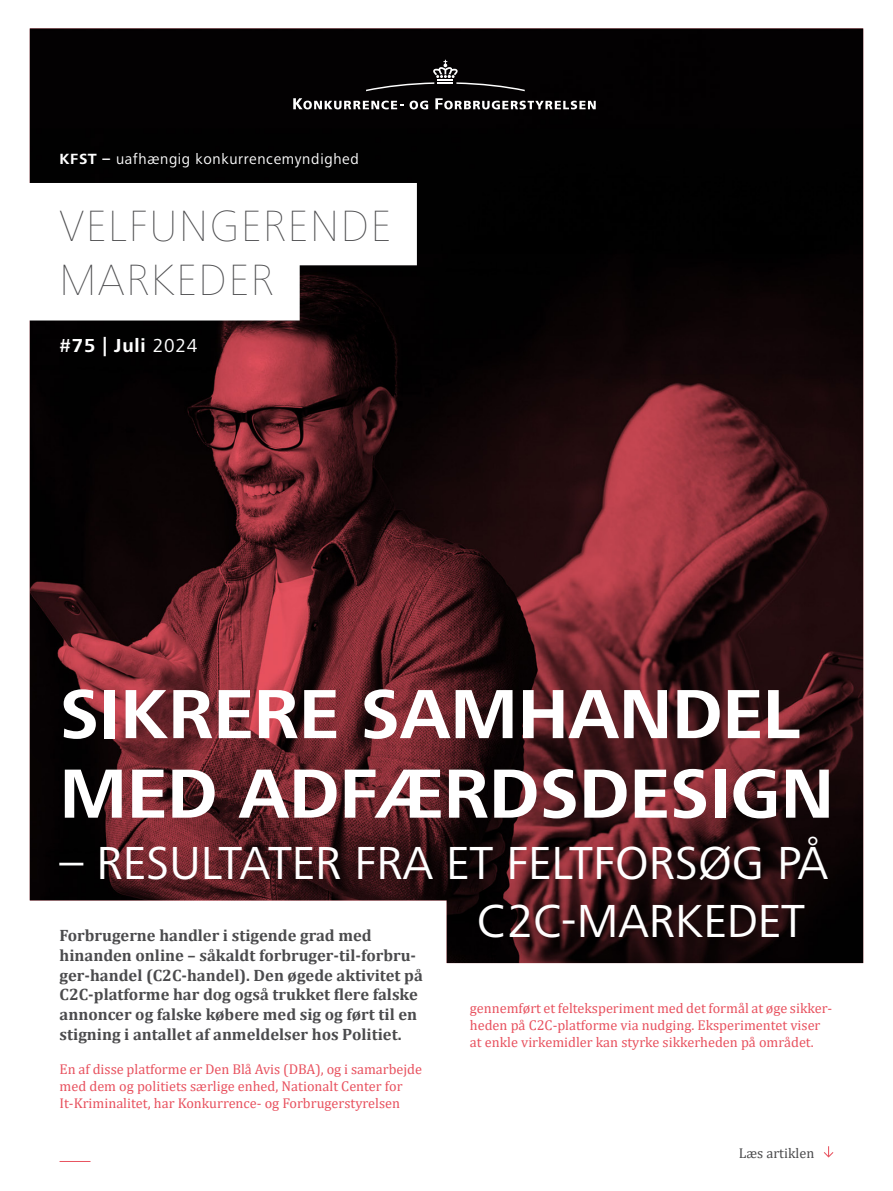
<style>
.page{position:relative;width:893px;height:1191px;background:#fff}
.page>*{position:absolute;margin:0;border:0;box-sizing:border-box;transform-origin:0 0}
.t1{font:700 72px/79.5px "Frutiger Next Pro";color:#fff}
.t2{font:48px "Frutiger Next Pro";color:#fff}
.t3{font:900 45.3px/54.4px "Frutiger Next Pro";letter-spacing:.04em;color:#4b4b4d}
.t4{font:700 19.5px "Frutiger Next Pro";letter-spacing:.04em;color:#fff}
.t5{font:700 16.5px/19.8px "Cambria";color:#4b4b4d}
.t6{font:15.3px "Frutiger Next Pro";letter-spacing:.04em;color:#fff}
.t7{font:14.25px/17.1px "Cambria";color:#e8525f}
.t8{font:14.25px "Cambria";color:#4b4b4d}
.s1{font-weight:700}
.s2{font-weight:400}
</style>
<div class="page">
<hr style="left:60px;top:1160px;width:30px;height:1px;background:#e8525f">
<img style="left:30px;top:28px;width:833px;height:934px">
<svg style="left:823px;top:1146px;width:10px;height:11px"></svg>
<svg style="left:30px;top:183px;width:387px;height:137px"></svg>
<svg style="left:366px;top:60px;width:158px;height:31px;background:#171516"></svg>
<svg style="left:293px;top:98px;width:110px;height:11px"></svg>
<svg style="left:409px;top:101px;width:19px;height:8px"></svg>
<svg style="left:435px;top:98px;width:160px;height:11px"></svg>
<p class="t6" style="left:60px;top:150px;width:301px"><span class="s1">KFST –</span> uafhængig konkurrencemyndighed</p>
<h3 class="t3" style="left:60px;top:199px;width:333px">VELFUNGERENDE<br>MARKEDER</h3>
<h3 class="t4" style="left:60px;top:334px;width:139px">#75 | Juli <span class="s2">2024</span></h3>
<h1 class="t1" style="left:60px;top:674px;width:776px">SIKRERE SAMHANDEL<br>MED ADFÆRDSDESIGN</h1>
<h2 class="t2" style="left:60px;top:835px;width:770px">– RESULTATER FRA ET FELTFORSØG PÅ</h2>
<p class="t5" style="left:60px;top:924px;width:313px">Forbrugerne handler i stigende grad med</p>
<p class="t5" style="left:60px;top:944px;width:365px">hinanden online – såkaldt forbruger-til-forbru&shy;ger-handel (C2C-handel). Den øgede aktivitet på C2C-platforme har dog også trukket flere falske annoncer og falske købere med sig og ført til en stigning i antallet af anmeldelser hos Politiet.</p>
<p class="t7" style="left:60px;top:1060px;width:364px">En af disse platforme er Den Blå Avis (DBA), og i samarbejde med dem og politiets særlige enhed, Nationalt Center for<br>It-Kriminalitet, har Konkurrence- og Forbrugerstyrelsen</p>
<h2 class="t2" style="left:477px;top:893px;width:330px">C2C-MARKEDET</h2>
<p class="t7" style="left:470px;top:998px;width:362px">gennemført et felteksperiment med det formål at øge sikker&shy;heden på C2C-platforme via nudging. Eksperimentet viser at enkle virkemidler kan styrke sikkerheden på området.</p>
<p class="t8" style="left:738px;top:1143px;width:77px">Læs artiklen</p>
</div>
